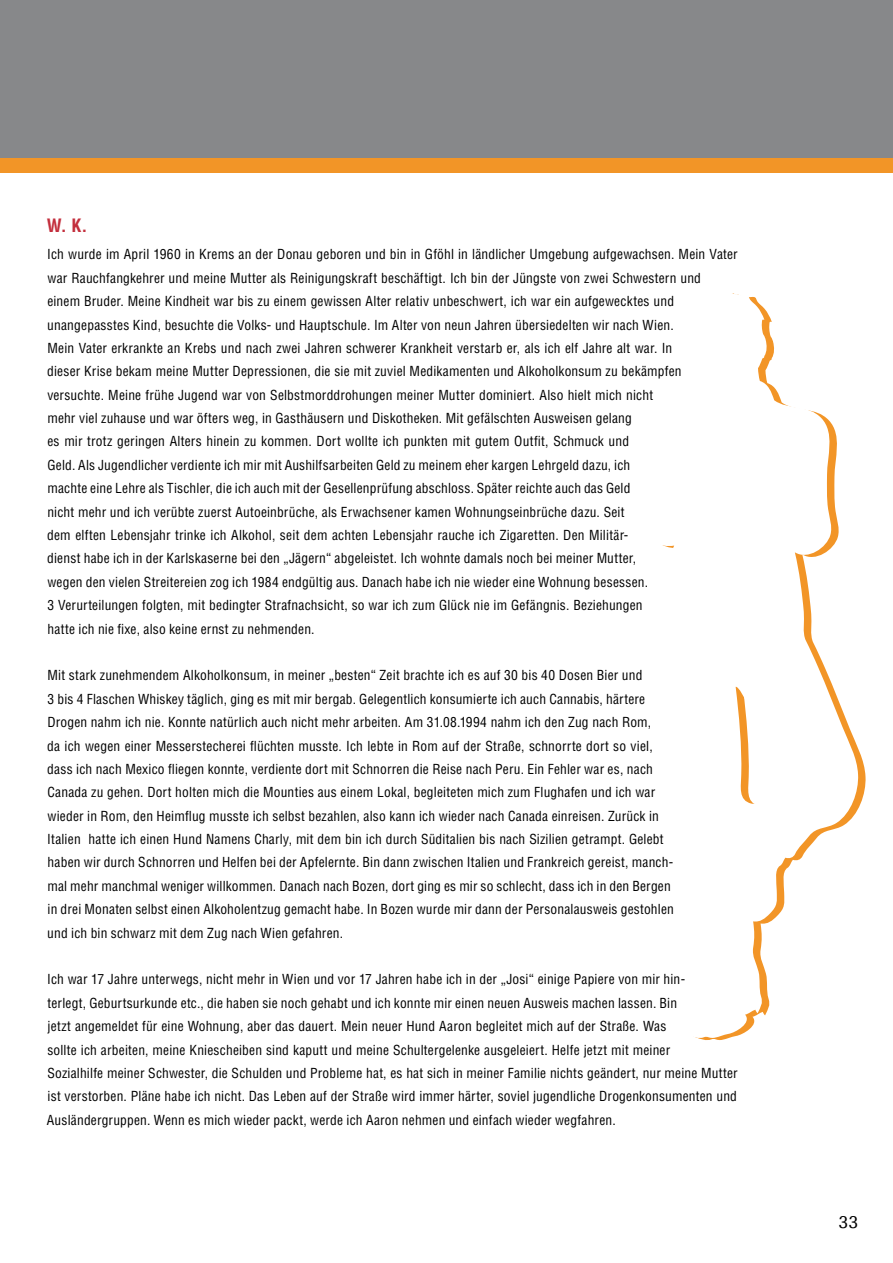
<style>
.page{position:relative;width:893px;height:1263px;background:#fff}
.page>*{position:absolute;margin:0;border:0;box-sizing:border-box;transform-origin:0 0}
.t1{font:700 condensed 18px "Helvetica LT Std";color:#c32e3c}
.t2{font:18px "Egyptienne FLT Std";color:#000}
.t3{font:condensed 13.5px/23.4px "Helvetica LT Std";letter-spacing:.015em;color:#000}
</style>
<div class="page">
<div style="left:0;top:157px;width:893px;height:16px;background:#f29527"></div>
<div style="left:0;top:0;width:893px;height:157px;background:#87888a"></div>
<svg style="left:662px;top:293px;width:197px;height:746px"></svg>
<h1 class="t1" style="left:47px;top:214px;width:42px">W. K.</h1>
<p class="t3" style="left:47px;top:243px;width:692px">Ich wurde im April 1960 in Krems an der Donau geboren und bin in Gföhl in ländlicher Umgebung aufgewachsen. Mein Vater war Rauchfangkehrer und meine Mutter als Reinigungskraft beschäftigt. Ich bin der Jüngste von zwei Schwestern und<br>einem Bruder. Meine Kindheit war bis zu einem gewissen Alter relativ unbeschwert, ich war ein aufgewecktes und unangepasstes Kind, besuchte die Volks- und Hauptschule. Im Alter von neun Jahren übersiedelten wir nach Wien.<br>Mein Vater erkrankte an Krebs und nach zwei Jahren schwerer Krankheit verstarb er, als ich elf Jahre alt war. In<br>dieser Krise bekam meine Mutter Depressionen, die sie mit zuviel Medikamenten und Alkoholkonsum zu bekämpfen versuchte. Meine frühe Jugend war von Selbstmorddrohungen meiner Mutter dominiert. Also hielt mich nicht<br>mehr viel zuhause und war öfters weg, in Gasthäusern und Diskotheken. Mit gefälschten Ausweisen gelang<br>es mir trotz geringen Alters hinein zu kommen. Dort wollte ich punkten mit gutem Outfit, Schmuck und<br>Geld. Als Jugendlicher verdiente ich mir mit Aushilfsarbeiten Geld zu meinem eher kargen Lehrgeld dazu, ich<br>machte eine Lehre als Tischler, die ich auch mit der Gesellenprüfung abschloss. Später reichte auch das Geld<br>nicht mehr und ich verübte zuerst Autoeinbrüche, als Erwachsener kamen Wohnungseinbrüche dazu. Seit<br>dem elften Lebensjahr trinke ich Alkohol, seit dem achten Lebensjahr rauche ich Zigaretten. Den Militär-<br>dienst habe ich in der Karlskaserne bei den „Jägern“ abgeleistet. Ich wohnte damals noch bei meiner Mutter,<br>wegen den vielen Streitereien zog ich 1984 endgültig aus. Danach habe ich nie wieder eine Wohnung besessen.<br>3 Verurteilungen folgten, mit bedingter Strafnachsicht, so war ich zum Glück nie im Gefängnis. Beziehungen<br>hatte ich nie fixe, also keine ernst zu nehmenden.</p>
<p class="t3" style="left:47px;top:664px;width:628px">Mit stark zunehmendem Alkoholkonsum, in meiner „besten“ Zeit brachte ich es auf 30 bis 40 Dosen Bier und<br>3 bis 4 Flaschen Whiskey täglich, ging es mit mir bergab. Gelegentlich konsumierte ich auch Cannabis, härtere Drogen nahm ich nie. Konnte natürlich auch nicht mehr arbeiten. Am 31.08.1994 nahm ich den Zug nach Rom,<br>da ich wegen einer Messerstecherei flüchten musste. Ich lebte in Rom auf der Straße, schnorrte dort so viel, dass ich nach Mexico fliegen konnte, verdiente dort mit Schnorren die Reise nach Peru. Ein Fehler war es, nach Canada zu gehen. Dort holten mich die Mounties aus einem Lokal, begleiteten mich zum Flughafen und ich war wieder in Rom, den Heimflug musste ich selbst bezahlen, also kann ich wieder nach Canada einreisen. Zurück in Italien hatte ich einen Hund Namens Charly, mit dem bin ich durch Süditalien bis nach Sizilien getrampt. Gelebt haben wir durch Schnorren und Helfen bei der Apfelernte. Bin dann zwischen Italien und Frankreich gereist, manch&shy;mal mehr manchmal weniger willkommen. Danach nach Bozen, dort ging es mir so schlecht, dass ich in den Bergen in drei Monaten selbst einen Alkoholentzug gemacht habe. In Bozen wurde mir dann der Personalausweis gestohlen und ich bin schwarz mit dem Zug nach Wien gefahren.</p>
<p class="t3" style="left:47px;top:968px;width:692px">Ich war 17 Jahre unterwegs, nicht mehr in Wien und vor 17 Jahren habe ich in der „Josi“ einige Papiere von mir hin-<br>terlegt, Geburtsurkunde etc., die haben sie noch gehabt und ich konnte mir einen neuen Ausweis machen lassen. Bin<br>jetzt angemeldet für eine Wohnung, aber das dauert. Mein neuer Hund Aaron begleitet mich auf der Straße. Was<br>sollte ich arbeiten, meine Kniescheiben sind kaputt und meine Schultergelenke ausgeleiert. Helfe jetzt mit meiner<br>Sozialhilfe meiner Schwester, die Schulden und Probleme hat, es hat sich in meiner Familie nichts geändert, nur meine Mutter ist verstorben. Pläne habe ich nicht. Das Leben auf der Straße wird immer härter, soviel jugendliche Drogenkonsumenten und Ausländergruppen. Wenn es mich wieder packt, werde ich Aaron nehmen und einfach wieder wegfahren.</p>
<h1 class="t2" style="left:838px;top:1212px;width:22px">33</h1>
</div>
